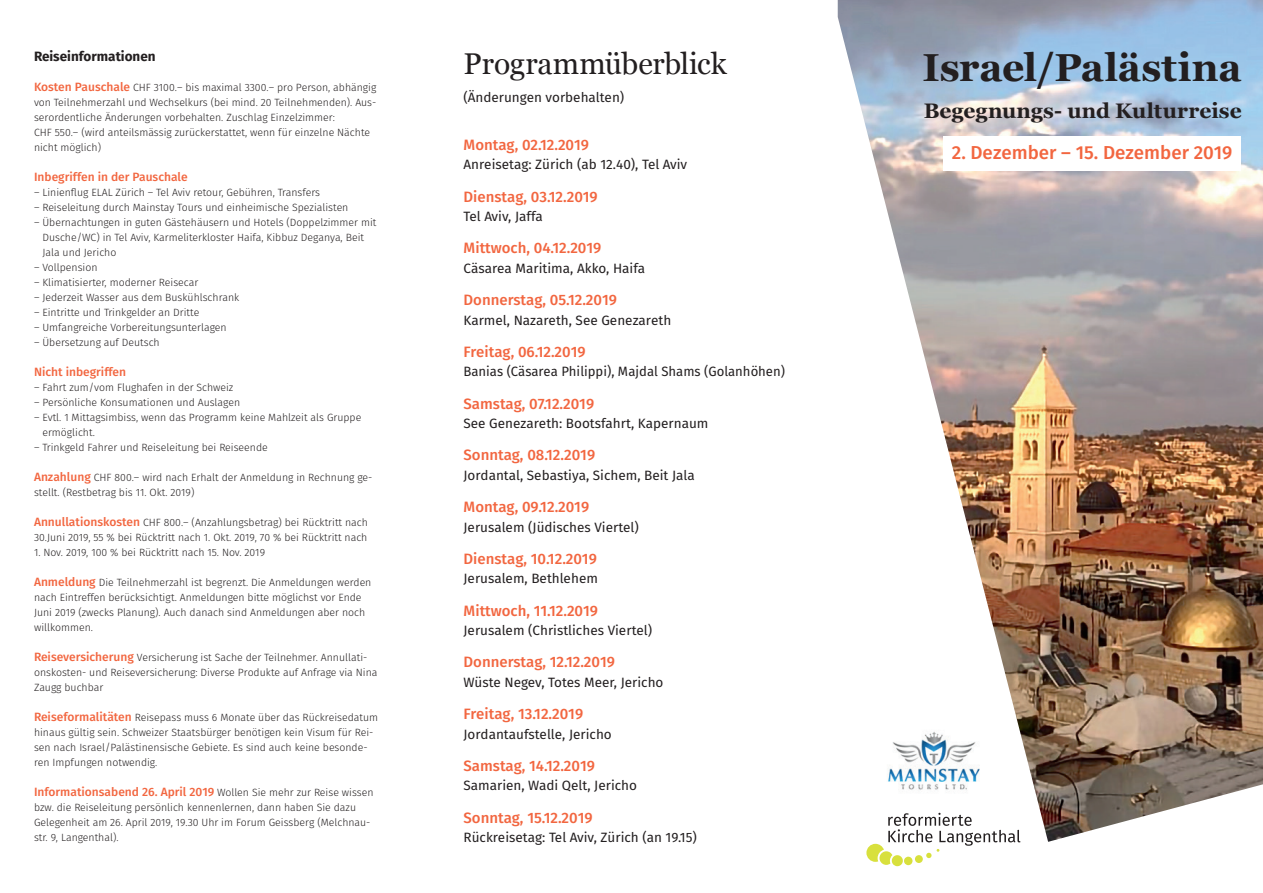
<style>
.page{position:relative;width:1263px;height:893px;background:#fff}
.page>*{position:absolute;margin:0;border:0;box-sizing:border-box;transform-origin:0 0}
.t1{font:700 39px "Georgia";letter-spacing:-.005em;color:#231f20}
.t2{font:30px "Georgia";letter-spacing:-.005em;color:#231f20}
.t3{font:700 21px "Georgia";color:#231f20}
.t4{font:500 18.75px "Fira Sans";color:#f26640}
.t5{font:500 15px "Fira Sans";color:#f26640}
.t6{font:13.5px "Fira Sans";color:#231f20}
.t7{font:700 13.5px "Fira Sans";color:#231f20}
.t8{font:500 12px "Fira Sans";color:#f26640}
.t9{font:300 10.5px/15px "Fira Sans";color:#231f20}
.s1{font-weight:500;font-size:12px;color:#f26640}
.s2{font-weight:300;font-size:10.5px;color:#231f20}
</style>
<div class="page">
<img style="left:838px;top:0;width:425px;height:842px">
<img style="left:881px;top:719px;width:105px;height:84px">
<svg style="left:866px;top:813px;width:154px;height:53px"></svg>
<div style="left:943px;top:136px;width:298px;height:34px;background:#fff"></div>
<p class="t7" style="left:34px;top:47px;width:123px">Reiseinformationen</p>
<p class="t9" style="left:34px;top:80px;width:344px"><span class="s1">Kosten Pauschale</span> CHF 3100.– bis maximal 3300.– pro Person, abhängig von Teilnehmerzahl und Wechselkurs (bei mind. 20 Teilnehmenden). Aus&shy;serordentliche Änderungen vorbehalten. Zuschlag Einzelzimmer:<br>CHF 550.– (wird anteilsmässig zurückerstattet, wenn für einzelne Nächte nicht möglich)</p>
<p class="t8" style="left:34px;top:169px;width:155px">Inbegriffen in der Pauschale</p>
<p class="t9" style="left:34px;top:185px;width:288px">– Linienflug ELAL Zürich – Tel Aviv retour, Gebühren, Transfers</p>
<p class="t9" style="left:34px;top:200px;width:316px">– Reiseleitung durch Mainstay Tours und einheimische Spezialisten</p>
<p class="t9" style="left:42px;top:215px;width:335px;text-indent:-8px">– Übernachtungen in guten Gästehäusern und Hotels (Doppelzimmer mit<br>Dusche/WC) in Tel Aviv, Karmeliterkloster Haifa, Kibbuz Deganya, Beit<br>Jala und Jericho</p>
<p class="t9" style="left:34px;top:260px;width:65px">– Vollpension</p>
<p class="t9" style="left:34px;top:275px;width:166px">– Klimatisierter, moderner Reisecar</p>
<p class="t9" style="left:34px;top:290px;width:207px">– Jederzeit Wasser aus dem Buskühlschrank</p>
<p class="t9" style="left:34px;top:305px;width:167px">– Eintritte und Trinkgelder an Dritte</p>
<p class="t9" style="left:34px;top:320px;width:194px">– Umfangreiche Vorbereitungsunterlagen</p>
<p class="t9" style="left:34px;top:335px;width:127px">– Übersetzung auf Deutsch</p>
<p class="t8" style="left:34px;top:364px;width:94px">Nicht inbegriffen</p>
<p class="t9" style="left:34px;top:380px;width:201px">– Fahrt zum/vom Flughafen in der Schweiz</p>
<p class="t9" style="left:34px;top:395px;width:208px">– Persönliche Konsumationen und Auslagen</p>
<p class="t9" style="left:42px;top:410px;width:320px;text-indent:-8px">– Evtl. 1 Mittagsimbiss, wenn das Programm keine Mahlzeit als Gruppe ermöglicht.</p>
<p class="t9" style="left:34px;top:440px;width:235px">– Trinkgeld Fahrer und Reiseleitung bei Reiseende</p>
<p class="t9" style="left:34px;top:470px;width:340px"><span class="s1">Anzahlung</span> CHF 800.– wird nach Erhalt der Anmeldung in Rechnung ge&shy;stellt. (Restbetrag bis 11. Okt. 2019)</p>
<p class="t9" style="left:34px;top:515px;width:335px"><span class="s1">Annullationskosten</span> CHF 800.– (Anzahlungsbetrag) bei Rücktritt nach<br>30.Juni 2019, 55 % bei Rücktritt nach 1. Okt. 2019, 70 % bei Rücktritt nach</p>
<p class="t9" style="left:34px;top:545px;width:233px">1. Nov. 2019, 100 % bei Rücktritt nach 15. Nov. 2019</p>
<p class="t9" style="left:34px;top:575px;width:339px"><span class="s1">Anmeldung</span> Die Teilnehmerzahl ist begrenzt. Die Anmeldungen werden nach Eintreffen berücksichtigt. Anmeldungen bitte möglichst vor Ende Juni 2019 (zwecks Planung). Auch danach sind Anmeldungen aber noch willkommen.</p>
<p class="t9" style="left:34px;top:650px;width:345px"><span class="s1">Reiseversicherung</span> Versicherung ist Sache der Teilnehmer. Annullati&shy;onskosten- und Reiseversicherung: Diverse Produkte auf Anfrage via Nina<br>Zaugg buchbar</p>
<p class="t9" style="left:34px;top:710px;width:346px"><span class="s1">Reiseformalitäten</span> Reisepass muss 6 Monate über das Rückreisedatum hinaus gültig sein. Schweizer Staatsbürger benötigen kein Visum für Rei&shy;sen nach Israel/Palästinensische Gebiete. Es sind auch keine besonde&shy;ren Impfungen notwendig.</p>
<p class="t8" style="left:34px;top:784px;width:341px">Informationsabend 26. April 2019 <span class="s2">Wollen Sie mehr zur Reise wissen</span></p>
<p class="t9" style="left:34px;top:800px;width:338px">bzw. die Reiseleitung persönlich kennenlernen, dann haben Sie dazu<br>Gelegenheit am 26. April 2019, 19.30 Uhr im Forum Geissberg (Melchnau&shy;str. 9, Langenthal).</p>
<p class="t2" style="left:463px;top:41px;width:265px">Programmüberblick</p>
<p class="t6" style="left:463px;top:88px;width:162px">(Änderungen vorbehalten)</p>
<p class="t5" style="left:463px;top:134px;width:127px">Montag, 02.12.2019</p>
<p class="t6" style="left:463px;top:155px;width:225px">Anreisetag: Zürich (ab 12.40), Tel Aviv</p>
<p class="t5" style="left:463px;top:186px;width:136px">Dienstag, 03.12.2019</p>
<p class="t6" style="left:463px;top:207px;width:81px">Tel Aviv, Jaffa</p>
<p class="t5" style="left:463px;top:237px;width:139px">Mittwoch, 04.12.2019</p>
<p class="t6" style="left:463px;top:259px;width:183px">Cäsarea Maritima, Akko, Haifa</p>
<p class="t5" style="left:463px;top:289px;width:155px">Donnerstag, 05.12.2019</p>
<p class="t6" style="left:463px;top:310px;width:209px">Karmel, Nazareth, See Genezareth</p>
<p class="t5" style="left:463px;top:341px;width:124px">Freitag, 06.12.2019</p>
<p class="t6" style="left:463px;top:362px;width:323px">Banias (Cäsarea Philippi), Majdal Shams (Golanhöhen)</p>
<p class="t5" style="left:463px;top:393px;width:132px">Samstag, 07.12.2019</p>
<p class="t6" style="left:463px;top:414px;width:246px">See Genezareth: Bootsfahrt, Kapernaum</p>
<p class="t5" style="left:463px;top:445px;width:133px">Sonntag, 08.12.2019</p>
<p class="t6" style="left:463px;top:466px;width:233px">Jordantal, Sebastiya, Sichem, Beit Jala</p>
<p class="t5" style="left:463px;top:496px;width:127px">Montag, 09.12.2019</p>
<p class="t6" style="left:463px;top:517px;width:177px">Jerusalem (Jüdisches Viertel)</p>
<p class="t5" style="left:463px;top:548px;width:135px">Dienstag, 10.12.2019</p>
<p class="t6" style="left:463px;top:569px;width:136px">Jerusalem, Bethlehem</p>
<p class="t5" style="left:463px;top:600px;width:136px">Mittwoch, 11.12.2019</p>
<p class="t6" style="left:463px;top:621px;width:190px">Jerusalem (Christliches Viertel)</p>
<p class="t5" style="left:463px;top:652px;width:153px">Donnerstag, 12.12.2019</p>
<p class="t6" style="left:463px;top:673px;width:201px">Wüste Negev, Totes Meer, Jericho</p>
<p class="t5" style="left:463px;top:703px;width:121px">Freitag, 13.12.2019</p>
<p class="t6" style="left:463px;top:724px;width:150px">Jordantaufstelle, Jericho</p>
<p class="t5" style="left:463px;top:755px;width:133px">Samstag, 14.12.2019</p>
<p class="t6" style="left:463px;top:776px;width:175px">Samarien, Wadi Qelt, Jericho</p>
<p class="t5" style="left:463px;top:807px;width:131px">Sonntag, 15.12.2019</p>
<p class="t6" style="left:463px;top:828px;width:235px">Rückreisetag: Tel Aviv, Zürich (an 19.15)</p>
<p class="t1" style="left:922px;top:38px;width:321px">Israel/Palästina</p>
<p class="t3" style="left:924px;top:95px;width:319px">Begegnungs- und Kulturreise</p>
<p class="t4" style="left:952px;top:139px;width:282px">2. Dezember – 15. Dezember 2019</p>
</div>
